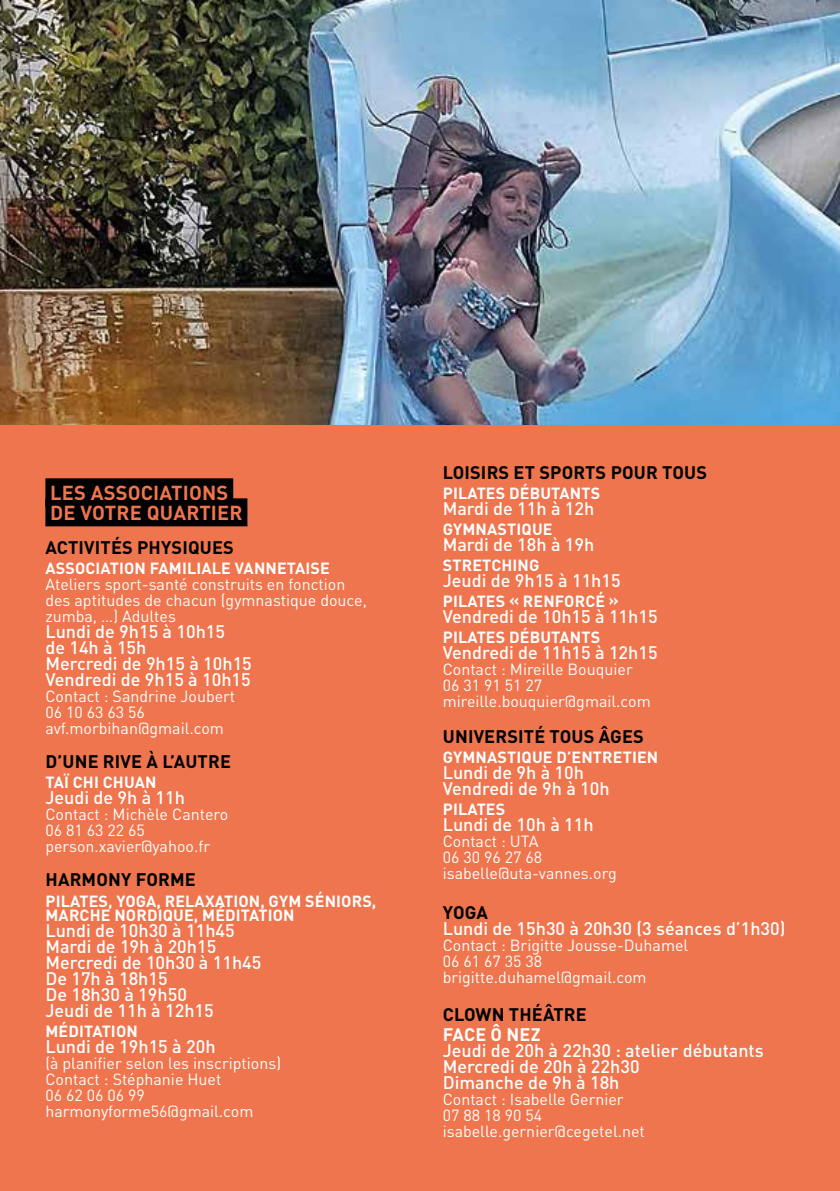
<style>
.page{position:relative;width:840px;height:1191px;background:#fff}
.page>*{position:absolute;margin:0;border:0;box-sizing:border-box;transform-origin:0 0}
.t1{font:700 20px/20px "DINOT";letter-spacing:.01em;color:#ee754d}
.t2{font:500 18px/16px "DINOT";color:#fff}
.t3{font:700 18px "DINOT";letter-spacing:.01em;color:#000}
.t4{font:700 18px "DINOT";letter-spacing:.01em;color:#fff}
.t5{font:16px/16px "DINOT";color:#fff}
.t6{font:700 16px/14px "DINOT";letter-spacing:.01em;color:#fff}
</style>
<div class="page">
<img style="left:0;top:0;width:839px;height:425px">
<div style="left:0;top:425px;width:839px;height:766px;background:#ee754d"></div>
<div style="left:45px;top:478px;width:188px;height:28px;background:#000"></div>
<div style="left:45px;top:498px;width:202px;height:28px;background:#000"></div>
<p class="t1" style="left:50px;top:482px;width:194px">LES ASSOCIATIONS<br>DE VOTRE QUARTIER</p>
<p class="t3" style="left:45px;top:536px;width:190px">ACTIVITÉS PHYSIQUES</p>
<p class="t6" style="left:45px;top:561px;width:286px">ASSOCIATION FAMILIALE VANNETAISE</p>
<p class="t5" style="left:45px;top:576px;width:323px">Ateliers sport-santé construits en fonction des aptitudes de chacun (gymnastique douce, zumba, …) Adultes</p>
<p class="t2" style="left:45px;top:623px;width:208px">Lundi de 9h15 à 10h15<br>de 14h à 15h<br>Mercredi de 9h15 à 10h15<br>Vendredi de 9h15 à 10h15</p>
<p class="t5" style="left:45px;top:688px;width:191px">Contact : Sandrine Joubert<br>06 10 63 63 56 avf.morbihan@gmail.com</p>
<p class="t3" style="left:45px;top:750px;width:187px">D’UNE RIVE À L’AUTRE</p>
<p class="t6" style="left:45px;top:775px;width:113px">TAÏ CHI CHUAN</p>
<p class="t2" style="left:45px;top:789px;width:141px">Jeudi de 9h à 11h</p>
<p class="t5" style="left:45px;top:806px;width:184px">Contact : Michèle Cantero<br>06 81 63 22 65 person.xavier@yahoo.fr</p>
<p class="t3" style="left:45px;top:868px;width:152px">HARMONY FORME</p>
<p class="t6" style="left:45px;top:893px;width:332px">PILATES, YOGA, RELAXATION, GYM SÉNIORS,<br>MARCHE NORDIQUE, MÉDITATION</p>
<p class="t2" style="left:45px;top:921px;width:217px">Lundi de 10h30 à 11h45<br>Mardi de 19h à 20h15<br>Mercredi de 10h30 à 11h45<br>De 17h à 18h15<br>De 18h30 à 19h50<br>Jeudi de 11h à 12h15</p>
<p class="t6" style="left:45px;top:1023px;width:94px">MÉDITATION</p>
<p class="t2" style="left:45px;top:1037px;width:171px">Lundi de 19h15 à 20h</p>
<p class="t5" style="left:45px;top:1054px;width:237px">(à planifier selon les inscriptions)<br>Contact : Stéphanie Huet<br>06 62 06 06 99 harmonyforme56@gmail.com</p>
<p class="t3" style="left:442px;top:460px;width:265px">LOISIRS ET SPORTS POUR TOUS</p>
<p class="t6" style="left:442px;top:485px;width:159px">PILATES DÉBUTANTS</p>
<p class="t2" style="left:442px;top:500px;width:153px">Mardi de 11h à 12h</p>
<p class="t6" style="left:442px;top:521px;width:111px">GYMNASTIQUE</p>
<p class="t2" style="left:442px;top:536px;width:153px">Mardi de 18h à 19h</p>
<p class="t6" style="left:442px;top:557px;width:98px">STRETCHING</p>
<p class="t2" style="left:442px;top:572px;width:179px">Jeudi de 9h15 à 11h15</p>
<p class="t6" style="left:442px;top:593px;width:178px">PILATES « RENFORCÉ »</p>
<p class="t2" style="left:442px;top:608px;width:216px">Vendredi de 10h15 à 11h15</p>
<p class="t6" style="left:442px;top:629px;width:159px">PILATES DÉBUTANTS</p>
<p class="t2" style="left:442px;top:644px;width:216px">Vendredi de 11h15 à 12h15</p>
<p class="t5" style="left:442px;top:661px;width:209px">Contact : Mireille Bouquier<br>06 31 91 51 27 mireille.bouquier@gmail.com</p>
<p class="t3" style="left:442px;top:724px;width:202px">UNIVERSITÉ TOUS ÂGES</p>
<p class="t6" style="left:442px;top:749px;width:217px">GYMNASTIQUE D’ENTRETIEN</p>
<p class="t2" style="left:442px;top:764px;width:168px">Lundi de 9h à 10h<br>Vendredi de 9h à 10h</p>
<p class="t6" style="left:442px;top:801px;width:64px">PILATES</p>
<p class="t2" style="left:442px;top:816px;width:152px">Lundi de 10h à 11h</p>
<p class="t5" style="left:442px;top:833px;width:175px">Contact : UTA<br>06 30 96 27 68 isabelle@uta-vannes.org</p>
<p class="t3" style="left:442px;top:900px;width:47px">YOGA</p>
<p class="t2" style="left:442px;top:920px;width:344px">Lundi de 15h30 à 20h30 (3 séances d’1h30)</p>
<p class="t5" style="left:442px;top:937px;width:247px">Contact : Brigitte Jousse-Duhamel<br>06 61 67 35 38 brigitte.duhamel@gmail.com</p>
<p class="t3" style="left:442px;top:1002px;width:145px">CLOWN THÉÂTRE</p>
<p class="t4" style="left:442px;top:1022px;width:99px">FACE Ô NEZ</p>
<p class="t2" style="left:442px;top:1042px;width:322px">Jeudi de 20h à 22h30 : atelier débutants<br>Mercredi de 20h à 22h30<br>Dimanche de 9h à 18h</p>
<p class="t5" style="left:442px;top:1091px;width:203px">Contact : Isabelle Gernier<br>07 88 18 90 54 isabelle.gernier@cegetel.net</p>
</div>
